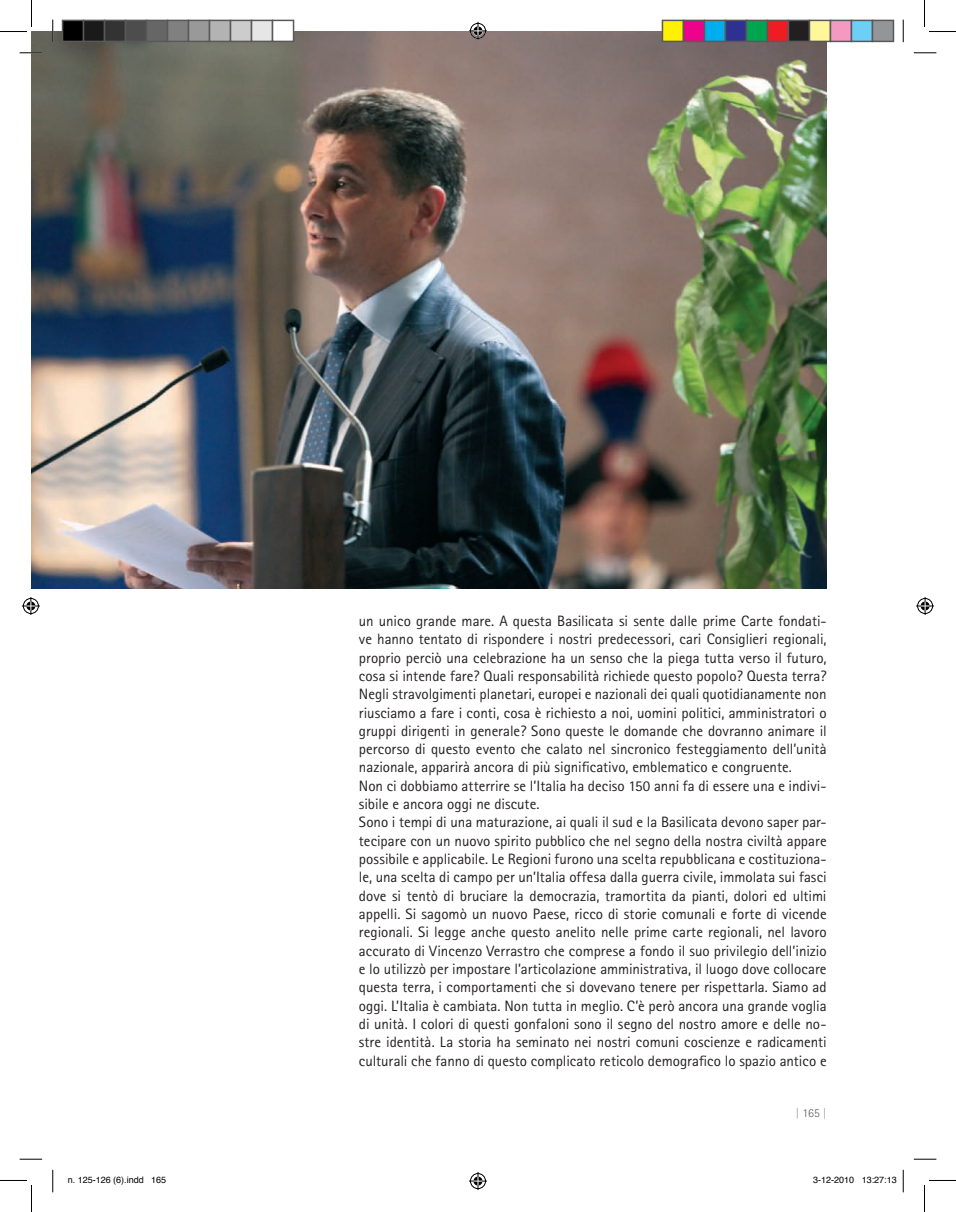
<style>
.page{position:relative;width:956px;height:1212px;background:#fff}
.page>*{position:absolute;margin:0;border:0;box-sizing:border-box;transform-origin:0 0}
.t1{font:15px/18.3px "Rotis Sans Serif";color:#231f20}
.t2{font:300 12px "Rotis Sans Serif";color:#57585a}
.t3{font:9px "Helvetica";color:#000}
.s1{color:#8a8c8f}
</style>
<div class="page">
<img style="left:32px;top:32px;width:795px;height:557px">
<svg style="left:20px;top:52px;width:22px;height:2px"></svg>
<svg style="left:914px;top:52px;width:22px;height:2px"></svg>
<svg style="left:20px;top:1158px;width:22px;height:1px"></svg>
<svg style="left:914px;top:1158px;width:22px;height:1px"></svg>
<svg style="left:52px;top:20px;width:2px;height:22px"></svg>
<svg style="left:52px;top:1169px;width:2px;height:22px"></svg>
<svg style="left:903px;top:20px;width:1px;height:22px"></svg>
<svg style="left:903px;top:1169px;width:1px;height:22px"></svg>
<svg style="left:0;top:0;width:32px;height:32px"></svg>
<svg style="left:0;top:1180px;width:32px;height:31px"></svg>
<svg style="left:924px;top:0;width:32px;height:32px"></svg>
<svg style="left:924px;top:1180px;width:32px;height:31px"></svg>
<svg style="left:469px;top:22px;width:18px;height:18px"></svg>
<svg style="left:469px;top:1172px;width:18px;height:17px"></svg>
<svg style="left:22px;top:597px;width:18px;height:18px"></svg>
<svg style="left:916px;top:597px;width:18px;height:18px"></svg>
<div style="left:63px;top:20px;width:21px;height:21px;background:#000"></div>
<div style="left:62px;top:20px;width:22px;height:22px;border:2px solid #595959"></div>
<div style="left:84px;top:20px;width:21px;height:21px;background:#1a1a1a"></div>
<div style="left:83px;top:20px;width:22px;height:22px;border:2px solid #595959"></div>
<div style="left:105px;top:20px;width:21px;height:21px;background:#333"></div>
<div style="left:104px;top:20px;width:22px;height:22px;border:2px solid #595959"></div>
<div style="left:126px;top:20px;width:21px;height:21px;background:#4d4d4d"></div>
<div style="left:125px;top:20px;width:22px;height:22px;border:2px solid #595959"></div>
<div style="left:147px;top:20px;width:21px;height:21px;background:#666"></div>
<div style="left:146px;top:20px;width:22px;height:22px;border:2px solid #595959"></div>
<div style="left:168px;top:20px;width:21px;height:21px;background:#808080"></div>
<div style="left:167px;top:20px;width:22px;height:22px;border:2px solid #595959"></div>
<div style="left:189px;top:20px;width:21px;height:21px;background:#999"></div>
<div style="left:188px;top:20px;width:22px;height:22px;border:2px solid #595959"></div>
<div style="left:210px;top:20px;width:21px;height:21px;background:#b3b3b3"></div>
<div style="left:209px;top:20px;width:22px;height:22px;border:2px solid #595959"></div>
<div style="left:231px;top:20px;width:21px;height:21px;background:#ccc"></div>
<div style="left:230px;top:20px;width:22px;height:22px;border:2px solid #595959"></div>
<div style="left:252px;top:20px;width:21px;height:21px;background:#e6e6e6"></div>
<div style="left:251px;top:20px;width:22px;height:22px;border:2px solid #595959"></div>
<div style="left:273px;top:20px;width:21px;height:21px;background:#fff"></div>
<div style="left:272px;top:20px;width:22px;height:22px;border:2px solid #595959"></div>
<div style="left:662px;top:20px;width:21px;height:21px;background:#fff101"></div>
<div style="left:662px;top:20px;width:22px;height:22px;border:2px solid #595959"></div>
<div style="left:683px;top:20px;width:21px;height:21px;background:#ed028c"></div>
<div style="left:683px;top:20px;width:22px;height:22px;border:2px solid #595959"></div>
<div style="left:704px;top:20px;width:21px;height:21px;background:#00aeef"></div>
<div style="left:704px;top:20px;width:22px;height:22px;border:2px solid #595959"></div>
<div style="left:725px;top:20px;width:21px;height:21px;background:#2e3092"></div>
<div style="left:725px;top:20px;width:22px;height:22px;border:2px solid #595959"></div>
<div style="left:746px;top:20px;width:21px;height:21px;background:#00a54f"></div>
<div style="left:746px;top:20px;width:22px;height:22px;border:2px solid #595959"></div>
<div style="left:767px;top:20px;width:21px;height:21px;background:#ee1d23"></div>
<div style="left:767px;top:20px;width:22px;height:22px;border:2px solid #595959"></div>
<div style="left:788px;top:20px;width:21px;height:21px;background:#231f20"></div>
<div style="left:788px;top:20px;width:22px;height:22px;border:2px solid #595959"></div>
<div style="left:809px;top:20px;width:21px;height:21px;background:#fff79a"></div>
<div style="left:809px;top:20px;width:22px;height:22px;border:2px solid #595959"></div>
<div style="left:830px;top:20px;width:21px;height:21px;background:#f499c2"></div>
<div style="left:830px;top:20px;width:22px;height:22px;border:2px solid #595959"></div>
<div style="left:851px;top:20px;width:21px;height:21px;background:#6bcff6"></div>
<div style="left:851px;top:20px;width:22px;height:22px;border:2px solid #595959"></div>
<div style="left:872px;top:20px;width:21px;height:21px;background:#939598"></div>
<div style="left:872px;top:20px;width:22px;height:22px;border:2px solid #595959"></div>
<p class="t1" style="left:359px;top:611px;width:469px">un unico grande mare. A questa Basilicata si sente dalle prime Carte fondati&shy;ve hanno tentato di rispondere i nostri predecessori, cari Consiglieri regionali, proprio perciò una celebrazione ha un senso che la piega tutta verso il futuro, cosa si intende fare? Quali responsabilità richiede questo popolo? Questa terra?<br>Negli stravolgimenti planetari, europei e nazionali dei quali quotidianamente non riusciamo a fare i conti, cosa è richiesto a noi, uomini politici, amministratori o gruppi dirigenti in generale? Sono queste le domande che dovranno animare il percorso di questo evento che calato nel sincronico festeggiamento dell’unità nazionale, apparirà ancora di più significativo, emblematico e congruente.<br>Non ci dobbiamo atterrire se l’Italia ha deciso 150 anni fa di essere una e indivi&shy;sibile e ancora oggi ne discute.<br>Sono i tempi di una maturazione, ai quali il sud e la Basilicata devono saper par&shy;tecipare con un nuovo spirito pubblico che nel segno della nostra civiltà appare possibile e applicabile. Le Regioni furono una scelta repubblicana e costituziona&shy;le, una scelta di campo per un’Italia offesa dalla guerra civile, immolata sui fasci dove si tentò di bruciare la democrazia, tramortita da pianti, dolori ed ultimi appelli. Si sagomò un nuovo Paese, ricco di storie comunali e forte di vicende regionali. Si legge anche questo anelito nelle prime carte regionali, nel lavoro accurato di Vincenzo Verrastro che comprese a fondo il suo privilegio dell’inizio e lo utilizzò per impostare l’articolazione amministrativa, il luogo dove collocare questa terra, i comportamenti che si dovevano tenere per rispettarla. Siamo ad oggi. L’Italia è cambiata. Non tutta in meglio. C’è però ancora una grande voglia di unità. I colori di questi gonfaloni sono il segno del nostro amore e delle no&shy;stre identità. La storia ha seminato nei nostri comuni coscienze e radicamenti culturali che fanno di questo complicato reticolo demografico lo spazio antico e</p>
<p class="t2" style="left:796px;top:1105px;width:33px"><span class="s1">|</span> 165 <span class="s1">|</span></p>
<p class="t3" style="left:68px;top:1173px;width:100px">n. 125-126 (6).indd 165</p>
<p class="t3" style="left:813px;top:1173px;width:85px">3-12-2010 13:27:13</p>
</div>
